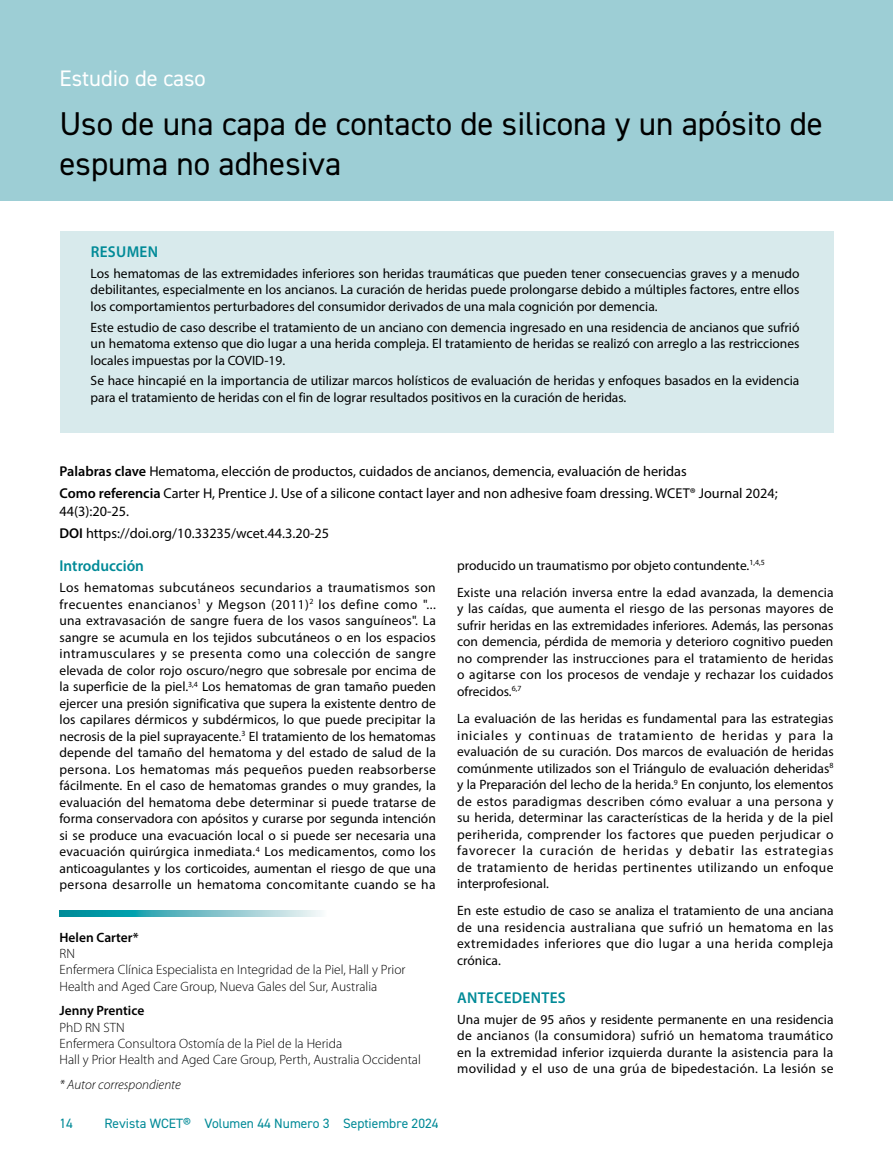
<style>
.page{position:relative;width:893px;height:1149px;background:#fff}
.page>*{position:absolute;margin:0;border:0;box-sizing:border-box;transform-origin:0 0}
.t1{font:33px/39.6px "DIN2014";color:#000}
.t2{font:22.5px "DIN2014";color:#fff}
.t3{font:600 15.75px "Myriad Pro";letter-spacing:.02em;color:#008a97}
.t4{font:600 15.75px "Myriad Pro";color:#008a97}
.t5{font:14.25px/22.2px "Myriad Pro";color:#000}
.t6{font:13.5px/16.5px "Myriad Pro";color:#000;text-align:justify}
.t7{font:300 13.5px/16.2px "Myriad Pro";color:#000}
.t8{font:13.5px "DIN2014";color:#008a97}
.t9{font:600 13.5px "Myriad Pro";color:#000}
.t10{font:italic 300 13.5px "Myriad Pro";color:#000}
.s1{font-weight:600}
</style>
<div class="page">
<div style="left:0;top:0;width:893px;height:200px;background:#9dced5"></div>
<div style="left:60px;top:232px;width:773px;height:201px;background:#d8eaec"></div>
<svg style="left:60px;top:910px;width:262px;height:5px"></svg>
<h2 class="t2" style="left:60px;top:64px;width:148px">Estudio de caso</h2>
<h1 class="t1" style="left:60px;top:103px;width:765px">Uso de una capa de contacto de silicona y un apósito de espuma no adhesiva</h1>
<p class="t3" style="left:91px;top:242px;width:69px">RESUMEN</p>
<p class="t6" style="left:91px;top:265px;width:710px">Los hematomas de las extremidades inferiores son heridas traumáticas que pueden tener consecuencias graves y a menudo debilitantes, especialmente en los ancianos. La curación de heridas puede prolongarse debido a múltiples factores, entre ellos los comportamientos perturbadores del consumidor derivados de una mala cognición por demencia.</p>
<p class="t6" style="left:91px;top:318px;width:710px">Este estudio de caso describe el tratamiento de un anciano con demencia ingresado en una residencia de ancianos que sufrió un hematoma extenso que dio lugar a una herida compleja. El tratamiento de heridas se realizó con arreglo a las restricciones locales impuestas por la COVID-19.</p>
<p class="t6" style="left:91px;top:372px;width:710px">Se hace hincapié en la importancia de utilizar marcos holísticos de evaluación de heridas y enfoques basados en la evidencia para el tratamiento de heridas con el fin de lograr resultados positivos en la curación de heridas.</p>
<p class="t5" style="left:60px;top:459px;width:720px"><span class="s1">Palabras clave</span> Hematoma, elección de productos, cuidados de ancianos, demencia, evaluación de heridas<br><span class="s1">Como referencia</span> Carter H, Prentice J. Use of a silicone contact layer and non adhesive foam dressing. WCET® Journal 2024;</p>
<p class="t5" style="left:60px;top:499px;width:271px">44(3):20-25.<br><span class="s1">DOI</span> https://doi.org/10.33235/wcet.44.3.20-25</p>
<p class="t4" style="left:60px;top:556px;width:86px">Introducción</p>
<p class="t6" style="left:60px;top:579px;width:378px">Los hematomas subcutáneos secundarios a traumatismos son frecuentes enancianos<sup>1</sup> y Megson (2011)<sup>2</sup> los define como "... una extravasación de sangre fuera de los vasos sanguíneos". La sangre se acumula en los tejidos subcutáneos o en los espacios intramusculares y se presenta como una colección de sangre elevada de color rojo oscuro/negro que sobresale por encima de la superficie de la piel.<sup>3,4</sup> Los hematomas de gran tamaño pueden ejercer una presión significativa que supera la existente dentro de los capilares dérmicos y subdérmicos, lo que puede precipitar la necrosis de la piel suprayacente.<sup>3</sup> El tratamiento de los hematomas depende del tamaño del hematoma y del estado de salud de la persona. Los hematomas más pequeños pueden reabsorberse fácilmente. En el caso de hematomas grandes o muy grandes, la evaluación del hematoma debe determinar si puede tratarse de forma conservadora con apósitos y curarse por segunda intención si se produce una evacuación local o si puede ser necesaria una evacuación quirúrgica inmediata.<sup>4</sup> Los medicamentos, como los anticoagulantes y los corticoides, aumentan el riesgo de que una persona desarrolle un hematoma concomitante cuando se ha</p>
<p class="t9" style="left:60px;top:928px;width:81px">Helen Carter*</p>
<p class="t7" style="left:60px;top:945px;width:347px">RN<br>Enfermera Clínica Especialista en Integridad de la Piel, Hall y Prior<br>Health and Aged Care Group, Nueva Gales del Sur, Australia</p>
<p class="t9" style="left:60px;top:1001px;width:86px">Jenny Prentice</p>
<p class="t7" style="left:60px;top:1018px;width:363px">PhD RN STN<br>Enfermera Consultora Ostomía de la Piel de la Herida<br>Hall y Prior Health and Aged Care Group, Perth, Australia Occidental</p>
<p class="t10" style="left:60px;top:1075px;width:123px">* Autor correspondiente</p>
<p class="t8" style="left:60px;top:1114px;width:15px">14</p>
<p class="t8" style="left:105px;top:1114px;width:336px">Revista WCET® Volumen 44 Numero 3 Septiembre 2024</p>
<p class="t6" style="left:457px;top:551px;width:378px;line-height:27.2px">producido un traumatismo por objeto contundente.<sup>1,4,5<br></sup>Existe una relación inversa entre la edad avanzada, la demencia</p>
<p class="t6" style="left:457px;top:600px;width:378px">y las caídas, que aumenta el riesgo de las personas mayores de sufrir heridas en las extremidades inferiores. Además, las personas con demencia, pérdida de memoria y deterioro cognitivo pueden no comprender las instrucciones para el tratamiento de heridas o agitarse con los procesos de vendaje y rechazar los cuidados ofrecidos.<sup>6,7</sup></p>
<p class="t6" style="left:457px;top:710px;width:378px">La evaluación de las heridas es fundamental para las estrategias iniciales y continuas de tratamiento de heridas y para la evaluación de su curación. Dos marcos de evaluación de heridas comúnmente utilizados son el Triángulo de evaluación deheridas<sup>8 </sup>y la Preparación del lecho de la herida.<sup>9</sup> En conjunto, los elementos de estos paradigmas describen cómo evaluar a una persona y su herida, determinar las características de la herida y de la piel periherida, comprender los factores que pueden perjudicar o favorecer la curación de heridas y debatir las estrategias de tratamiento de heridas pertinentes utilizando un enfoque interprofesional.</p>
<p class="t6" style="left:457px;top:902px;width:378px">En este estudio de caso se analiza el tratamiento de una anciana de una residencia australiana que sufrió un hematoma en las extremidades inferiores que dio lugar a una herida compleja crónica.</p>
<p class="t3" style="left:457px;top:987px;width:110px">ANTECEDENTES</p>
<p class="t6" style="left:457px;top:1010px;width:378px">Una mujer de 95 años y residente permanente en una residencia de ancianos (la consumidora) sufrió un hematoma traumático en la extremidad inferior izquierda durante la asistencia para la movilidad y el uso de una grúa de bipedestación. La lesión se</p>
</div>
